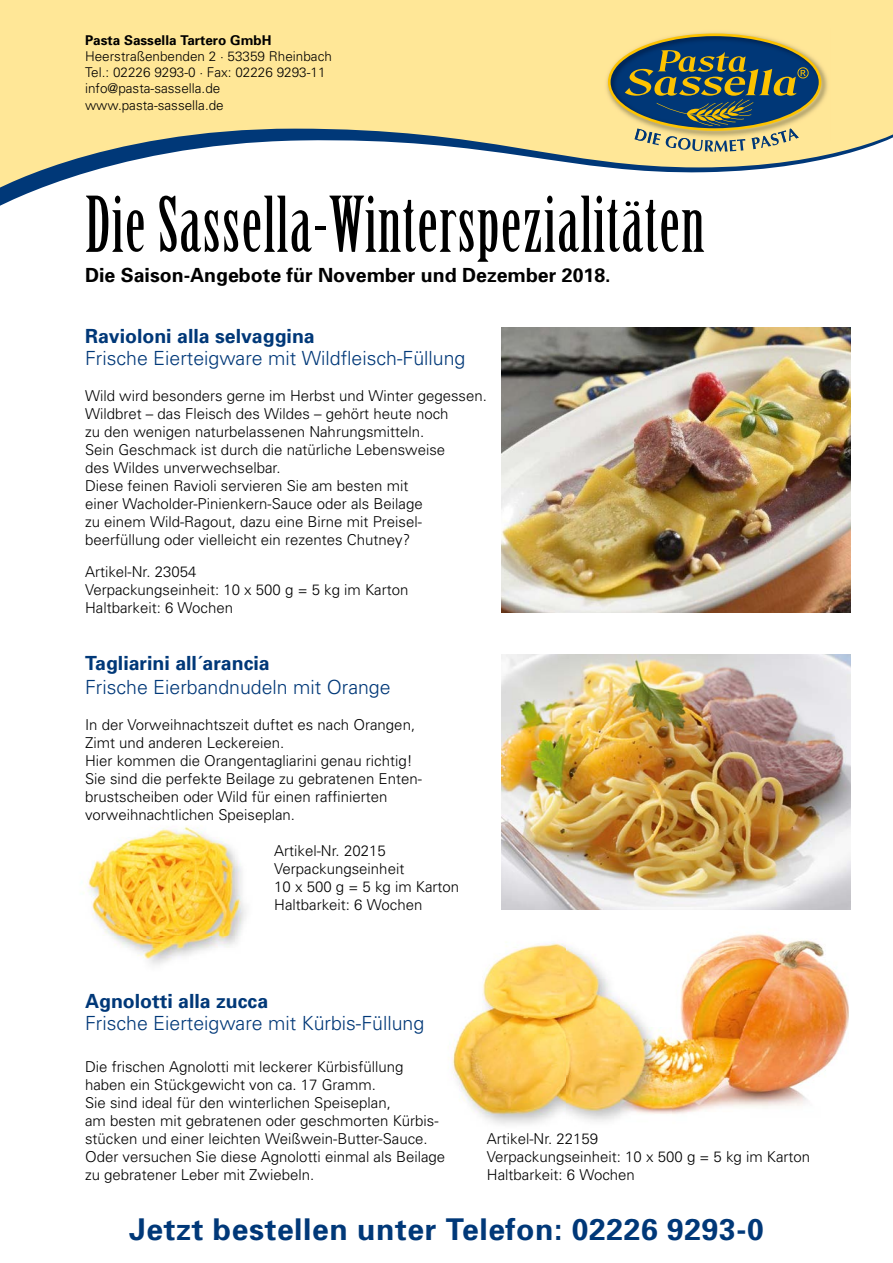
<style>
.page{position:relative;width:893px;height:1263px;background:#fff}
.page>*{position:absolute;margin:0;border:0;box-sizing:border-box;transform-origin:0 0}
.t1{font:75px "Birch Std";letter-spacing:.02em;color:#000}
.t2{font:700 30px "Univers";letter-spacing:.02em;color:#003878}
.t3{font:300 19.5px "Univers";color:#003878}
.t4{font:700 19.5px "Univers";color:#003878}
.t5{font:700 19.5px "Univers";color:#000}
.t6{font:300 15px/18px "Univers";color:#000}
.t7{font:300 13.5px/16.2px "Univers";color:#000}
.t8{font:700 13.5px "Univers";color:#000}
</style>
<div class="page">
<img style="left:83px;top:826px;width:163px;height:139px">
<svg style="left:0;top:0;width:893px;height:194px;fill:#ffe797"></svg>
<img style="left:603px;top:29px;width:106px;height:111px">
<svg style="left:608px;top:34px;width:213px;height:118px;background:#77826b"></svg>
<img style="left:502px;top:327px;width:348px;height:285px">
<img style="left:502px;top:655px;width:348px;height:255px">
<img style="left:671px;top:933px;width:178px;height:182px">
<img style="left:452px;top:943px;width:115px;height:182px">
<img style="left:567px;top:946px;width:104px;height:176px">
<p class="t8" style="left:85px;top:32px;width:188px">Pasta Sassella Tartero GmbH</p>
<p class="t7" style="left:85px;top:48px;width:248px">Heerstraßenbenden 2 · 53359 Rheinbach<br>Tel.: 02226 9293-0 · Fax: 02226 9293-11 info@pasta-sassella.de www.pasta-sassella.de</p>
<h1 class="t1" style="left:85px;top:182px;width:621px">Die Sassella-Winterspezialitäten</h1>
<h3 class="t5" style="left:85px;top:263px;width:527px">Die Saison-Angebote für November und Dezember 2018.</h3>
<h3 class="t4" style="left:85px;top:324px;width:231px">Ravioloni alla selvaggina</h3>
<h3 class="t3" style="left:85px;top:347px;width:382px">Frische Eierteigware mit Wildfleisch-Füllung</h3>
<p class="t6" style="left:85px;top:387px;width:403px">Wild wird besonders gerne im Herbst und Winter gegessen.<br>Wildbret – das Fleisch des Wildes – gehört heute noch<br>zu den wenigen naturbelassenen Nahrungsmitteln.<br>Sein Geschmack ist durch die natürliche Lebensweise<br>des Wildes unverwechselbar.<br>Diese feinen Ravioli servieren Sie am besten mit<br>einer Wacholder-Pinienkern-Sauce oder als Beilage<br>zu einem Wild-Ragout, dazu eine Birne mit Preisel&shy;beerfüllung oder vielleicht ein rezentes Chutney?</p>
<p class="t6" style="left:85px;top:563px;width:325px">Artikel-Nr. 23054<br>Verpackungseinheit: 10 x 500 g = 5 kg im Karton<br>Haltbarkeit: 6 Wochen</p>
<h3 class="t4" style="left:85px;top:651px;width:186px">Tagliarini all´arancia</h3>
<h3 class="t3" style="left:85px;top:675px;width:307px">Frische Eierbandnudeln mit Orange</h3>
<p class="t6" style="left:85px;top:715px;width:338px">In der Vorweihnachtszeit duftet es nach Orangen, Zimt und anderen Leckereien.<br>Hier kommen die Orangentagliarini genau richtig!<br>Sie sind die perfekte Beilage zu gebratenen Enten&shy;brustscheiben oder Wild für einen raffinierten vorweihnachtlichen Speiseplan.</p>
<p class="t6" style="left:274px;top:842px;width:186px">Artikel-Nr. 20215<br>Verpackungseinheit<br>10 x 500 g = 5 kg im Karton<br>Haltbarkeit: 6 Wochen</p>
<h3 class="t4" style="left:85px;top:989px;width:185px">Agnolotti alla zucca</h3>
<h3 class="t3" style="left:85px;top:1012px;width:341px">Frische Eierteigware mit Kürbis-Füllung</h3>
<p class="t6" style="left:85px;top:1057px;width:362px">Die frischen Agnolotti mit leckerer Kürbisfüllung haben ein Stückgewicht von ca. 17 Gramm.<br>Sie sind ideal für den winterlichen Speiseplan,<br>am besten mit gebratenen oder geschmorten Kürbis&shy;stücken und einer leichten Weißwein-Butter-Sauce.<br>Oder versuchen Sie diese Agnolotti einmal als Beilage zu gebratener Leber mit Zwiebeln.</p>
<p class="t6" style="left:487px;top:1130px;width:325px">Artikel-Nr. 22159<br>Verpackungseinheit: 10 x 500 g = 5 kg im Karton<br>Haltbarkeit: 6 Wochen</p>
<h2 class="t2" style="left:129px;top:1211px;width:636px">Jetzt bestellen unter Telefon: 02226 9293-0</h2>
</div>
